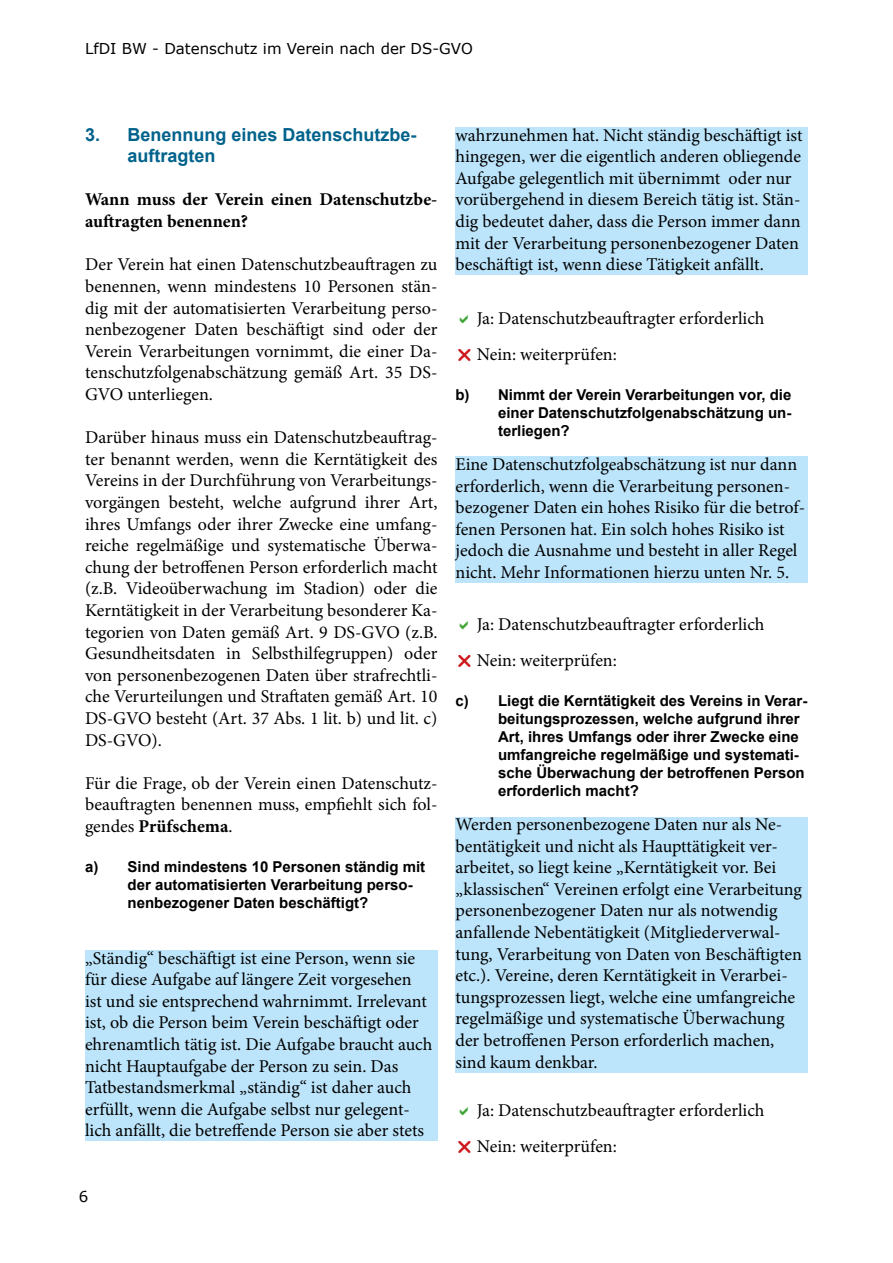
<style>
.page{position:relative;width:893px;height:1263px;background:#fff}
.page>*{position:absolute;margin:0;border:0;box-sizing:border-box;transform-origin:0 0}
.t1{font:18px/21.6px "Minion Pro";color:#000}
.t2{font:700 18px/21.6px "Minion Pro";color:#000}
.t3{font:700 18px/21.6px "Arial";color:#00628b}
.t4{font:700 15px/18px "Arial";color:#000}
.t5{font:15px "Verdana";color:#000}
.s1{font-weight:700}
</style>
<div class="page">
<div style="left:85px;top:950px;width:352px;height:191px;background:#bce4fa"></div>
<div style="left:455px;top:128px;width:353px;height:147px;background:#bce4fa"></div>
<div style="left:455px;top:457px;width:353px;height:126px;background:#bce4fa"></div>
<div style="left:455px;top:817px;width:353px;height:255px;background:#bce4fa"></div>
<p class="t5" style="left:85px;top:38px;width:389px">LfDI BW - Datenschutz im Verein nach der DS-GVO</p>
<p class="t3" style="left:128px;top:124px;width:291px;text-indent:-43px">3. Benennung eines Datenschutzbe&shy;auftragten</p>
<p class="t2" style="left:85px;top:189px;width:354px">Wann muss der Verein einen Datenschutzbe&shy;auftragten benennen?</p>
<p class="t1" style="left:85px;top:254px;width:354px;text-align:justify">Der Verein hat einen Datenschutzbeauftragen zu benennen, wenn mindestens 10 Personen stän&shy;dig mit der automatisierten Verarbeitung perso&shy;nenbezogener Daten beschäftigt sind oder der Verein Verarbeitungen vornimmt, die einer Da&shy;tenschutzfolgenabschätzung gemäß Art. 35 DS-GVO unterliegen.</p>
<p class="t1" style="left:85px;top:427px;width:354px;text-align:justify">Darüber hinaus muss ein Datenschutzbeauftrag&shy;ter benannt werden, wenn die Kerntätigkeit des Vereins in der Durchführung von Verarbeitungs&shy;vorgängen besteht, welche aufgrund ihrer Art, ihres Umfangs oder ihrer Zwecke eine umfang&shy;reiche regelmäßige und systematische Überwa&shy;chung der betroffenen Person erforderlich macht (z.B. Videoüberwachung im Stadion) oder die Kerntätigkeit in der Verarbeitung besonderer Ka&shy;tegorien von Daten gemäß Art. 9 DS-GVO (z.B.<br>Gesundheitsdaten in Selbsthilfegruppen) oder von personenbezogenen Daten über strafrechtli&shy;che Verurteilungen und Straftaten gemäß Art. 10<br>DS-GVO besteht (Art. 37 Abs. 1 lit. b) und lit. c)<br>DS-GVO).</p>
<p class="t1" style="left:85px;top:772px;width:354px;text-align:justify">Für die Frage, ob der Verein einen Datenschutz&shy;beauftragten benennen muss, empfiehlt sich fol&shy;gendes <span class="s1">Prüfschema</span>.</p>
<p class="t4" style="left:128px;top:857px;width:299px;text-indent:-43px">a) Sind mindestens 10 Personen ständig mit der automatisierten Verarbeitung perso&shy;nenbezogener Daten beschäftigt?</p>
<p class="t1" style="left:85px;top:947px;width:349px">„Ständig“ beschäftigt ist eine Person, wenn sie für diese Aufgabe auf längere Zeit vorgesehen ist und sie entsprechend wahrnimmt. Irrelevant ist, ob die Person beim Verein beschäftigt oder ehrenamtlich tätig ist. Die Aufgabe braucht auch nicht Hauptaufgabe der Person zu sein. Das Tatbestandsmerkmal „ständig“ ist daher auch erfüllt, wenn die Aufgabe selbst nur gelegent&shy;lich anfällt, die betreffende Person sie aber stets</p>
<p class="t5" style="left:79px;top:1186px;width:11px">6</p>
<p class="t1" style="left:455px;top:124px;width:349px">wahrzunehmen hat. Nicht ständig beschäftigt ist hingegen, wer die eigentlich anderen obliegende Aufgabe gelegentlich mit übernimmt oder nur vorübergehend in diesem Bereich tätig ist. Stän&shy;dig bedeutet daher, dass die Person immer dann mit der Verarbeitung personenbezogener Daten beschäftigt ist, wenn diese Tätigkeit anfällt.</p>
<p class="t1" style="left:477px;top:300px;width:289px;line-height:36px">Ja: Datenschutzbeauftragter erforderlich<br>Nein: weiterprüfen:</p>
<p class="t4" style="left:498px;top:386px;width:295px;text-align:justify;text-indent:-43px">b) Nimmt der Verein Verarbeitungen vor, die einer Datenschutzfolgenabschätzung un&shy;terliegen?</p>
<p class="t1" style="left:455px;top:453px;width:351px">Eine Datenschutzfolgeabschätzung ist nur dann erforderlich, wenn die Verarbeitung personen&shy;bezogener Daten ein hohes Risiko für die betrof&shy;fenen Personen hat. Ein solch hohes Risiko ist jedoch die Ausnahme und besteht in aller Regel nicht. Mehr Informationen hierzu unten Nr. 5.</p>
<p class="t1" style="left:477px;top:606px;width:289px;line-height:36px">Ja: Datenschutzbeauftragter erforderlich<br>Nein: weiterprüfen:</p>
<p class="t4" style="left:498px;top:692px;width:311px;text-indent:-43px">c) Liegt die Kerntätigkeit des Vereins in Verar&shy;beitungsprozessen, welche aufgrund ihrer Art, ihres Umfangs oder ihrer Zwecke eine umfangreiche regelmäßige und systemati&shy;sche Überwachung der betroffenen Person erforderlich macht?</p>
<p class="t1" style="left:455px;top:813px;width:348px">Werden personenbezogene Daten nur als Ne&shy;bentätigkeit und nicht als Haupttätigkeit ver&shy;arbeitet, so liegt keine „Kerntätigkeit vor. Bei „klassischen“ Vereinen erfolgt eine Verarbeitung personenbezogener Daten nur als notwendig anfallende Nebentätigkeit (Mitgliederverwal&shy;tung, Verarbeitung von Daten von Beschäftigten etc.). Vereine, deren Kerntätigkeit in Verarbei&shy;tungsprozessen liegt, welche eine umfangreiche regelmäßige und systematische Überwachung der betroffenen Person erforderlich machen, sind kaum denkbar.</p>
<p class="t1" style="left:477px;top:1092px;width:289px;line-height:36px">Ja: Datenschutzbeauftragter erforderlich<br>Nein: weiterprüfen:</p>
</div>
